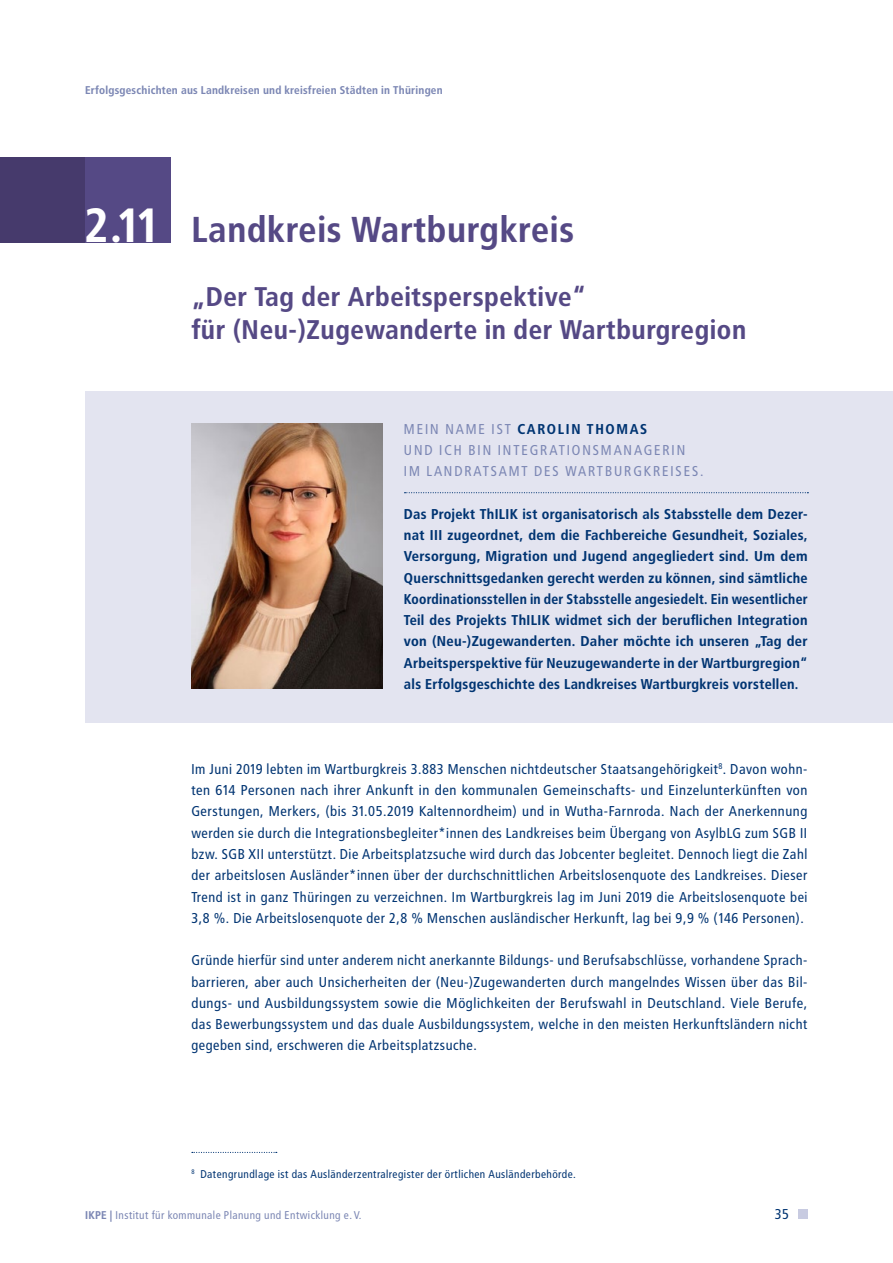
<style>
.page{position:relative;width:893px;height:1263px;background:#fff}
.page>*{position:absolute;margin:0;border:0;box-sizing:border-box;transform-origin:0 0}
.t1{font:700 36px "Transit OT";color:#554985}
.t2{font:700 27px/33px "Transit OT";color:#554985}
.t3{font:14.25px/21.3px "Transit OT";color:#003472;text-align:justify}
.t4{font:700 14.25px/21.3px "Transit OT";color:#003472;text-align:justify}
.t5{font:14.25px/21.3px "Transit OT";letter-spacing:.09em;color:#7c87b4}
.t6{font:11.25px "Transit OT";color:#003472}
.t7{font:700 11.25px "Transit OT";color:#7c87b4}
.t8{font:11.25px "Transit OT";color:#7c87b4}
.s1{font-size:48px;color:#fff}
.s2{font-weight:700;color:#003472}
.s3{font-weight:700}
</style>
<div class="page">
<div style="left:85px;top:391px;width:808px;height:332px;background:#e3e4f0"></div>
<div style="left:0;top:157px;width:85px;height:85px;background:#463a6c"></div>
<div style="left:85px;top:157px;width:85px;height:85px;background:#554985"></div>
<svg style="left:404px;top:492px;width:404px;height:1px"></svg>
<svg style="left:192px;top:1152px;width:85px;height:1px"></svg>
<img style="left:191px;top:423px;width:192px;height:265px">
<div style="left:798px;top:1209px;width:10px;height:10px;background:#c8cbe1"></div>
<p class="t7" style="left:85px;top:83px;width:359px">Erfolgsgeschichten aus Landkreisen und kreisfreien Städten in Thüringen</p>
<h1 class="t1" style="left:85px;top:209px;width:492px"><span class="s1">2.11</span> Landkreis Wartburgkreis</h1>
<h2 class="t2" style="left:191px;top:280px;width:557px">„Der Tag der Arbeitsperspektive“<br>für (Neu-)Zugewanderte in der Wartburgregion</h2>
<p class="t5" style="left:404px;top:418px;width:302px">MEIN NAME IST <span class="s2">CAROLIN THOMAS<br></span>UND ICH BIN INTEGRATIONSMANAGERIN<br>IM LANDRATSAMT DES WARTBURGKREISES.</p>
<p class="t4" style="left:404px;top:503px;width:405px">Das Projekt ThILIK ist organisatorisch als Stabsstelle dem Dezer&shy;nat III zugeordnet, dem die Fachbereiche Gesundheit, Soziales, Versorgung, Migration und Jugend angegliedert sind. Um dem Querschnittsgedanken gerecht werden zu können, sind sämtliche Koordinationsstellen in der Stabsstelle angesiedelt. Ein wesentlicher Teil des Projekts ThILIK widmet sich der beruflichen Integration von (Neu-)Zugewanderten. Daher möchte ich unseren „Tag der Arbeitsperspektive für Neuzugewanderte in der Wartburgregion“ als Erfolgsgeschichte des Landkreises Wartburgkreis vorstellen.</p>
<p class="t3" style="left:191px;top:758px;width:618px">Im Juni 2019 lebten im Wartburgkreis 3.883 Menschen nichtdeutscher Staatsangehörigkeit<sup>8</sup>. Davon wohn&shy;ten 614 Personen nach ihrer Ankunft in den kommunalen Gemeinschafts- und Einzelunterkünften von Gerstungen, Merkers, (bis 31.05.2019 Kaltennordheim) und in Wutha-Farnroda. Nach der Anerkennung werden sie durch die Integrationsbegleiter*innen des Landkreises beim Übergang von AsylbLG zum SGB II bzw. SGB XII unterstützt. Die Arbeitsplatzsuche wird durch das Jobcenter begleitet. Dennoch liegt die Zahl der arbeitslosen Ausländer*innen über der durchschnittlichen Arbeitslosenquote des Landkreises. Dieser Trend ist in ganz Thüringen zu verzeichnen. Im Wartburgkreis lag im Juni 2019 die Arbeitslosenquote bei 3,8 %. Die Arbeitslosenquote der 2,8 % Menschen ausländischer Herkunft, lag bei 9,9 % (146 Personen).</p>
<p class="t3" style="left:191px;top:950px;width:618px">Gründe hierfür sind unter anderem nicht anerkannte Bildungs- und Berufsabschlüsse, vorhandene Sprach&shy;barrieren, aber auch Unsicherheiten der (Neu-)Zugewanderten durch mangelndes Wissen über das Bil&shy;dungs- und Ausbildungssystem sowie die Möglichkeiten der Berufswahl in Deutschland. Viele Berufe, das Bewerbungssystem und das duale Ausbildungssystem, welche in den meisten Herkunftsländern nicht gegeben sind, erschweren die Arbeitsplatzsuche.</p>
<p class="t6" style="left:191px;top:1167px;width:387px"><sup>8</sup> Datengrundlage ist das Ausländerzentralregister der örtlichen Ausländerbehörde.</p>
<p class="t8" style="left:85px;top:1208px;width:278px"><span class="s3">IKPE |</span> Institut für kommunale Planung und Entwicklung e.V.</p>
<p class="t3" style="left:775px;top:1203px;width:16px">35</p>
</div>
